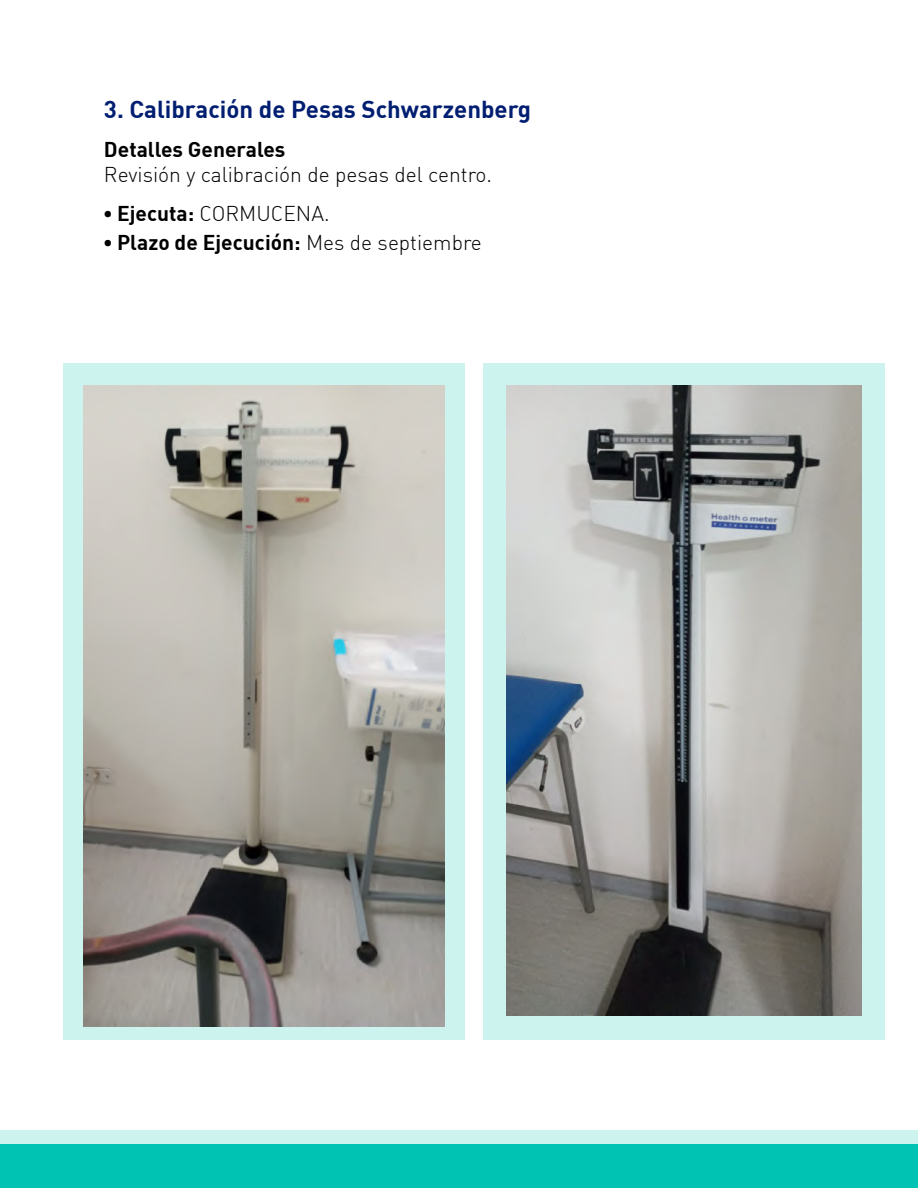
<style>
.page{position:relative;width:918px;height:1188px;background:#fff}
.page>*{position:absolute;margin:0;border:0;box-sizing:border-box;transform-origin:0 0}
.t1{font:700 24px "DIN";color:#001e71}
.t2{font:21px/39px "DIN Light Alternate";color:#000}
.t3{font:700 21px "DIN";color:#000}
.s1{font-family:"Montserrat";font-weight:900;font-size:24px}
.s2{font-family:"DIN";font-weight:700}
.s3{font-family:"DIN Light Alternate";font-weight:400}
</style>
<div class="page">
<div style="left:63px;top:364px;width:402px;height:676px;background:#cdf3ee"></div>
<div style="left:483px;top:364px;width:402px;height:676px;background:#cdf3ee"></div>
<div style="left:0;top:1130px;width:918px;height:50px;background:#cdf3ee"></div>
<div style="left:0;top:1144px;width:918px;height:44px;background:#00c3b3"></div>
<img style="left:507px;top:385px;width:354px;height:631px">
<img style="left:83px;top:385px;width:361px;height:642px">
<p class="t1" style="left:104px;top:93px;width:429px">3. Calibración de Pesas Schwarzenberg</p>
<p class="t3" style="left:104px;top:135px;width:183px">Detalles Generales</p>
<p class="t2" style="left:104px;top:155px;width:390px">Revisión y calibración de pesas del centro. <span class="s1">·</span> <span class="s2">Ejecuta:</span> CORMUCENA.</p>
<p class="t3" style="left:104px;top:228px;width:379px"><span class="s1">·</span> Plazo de Ejecución: <span class="s3">Mes de septiembre</span></p>
</div>
